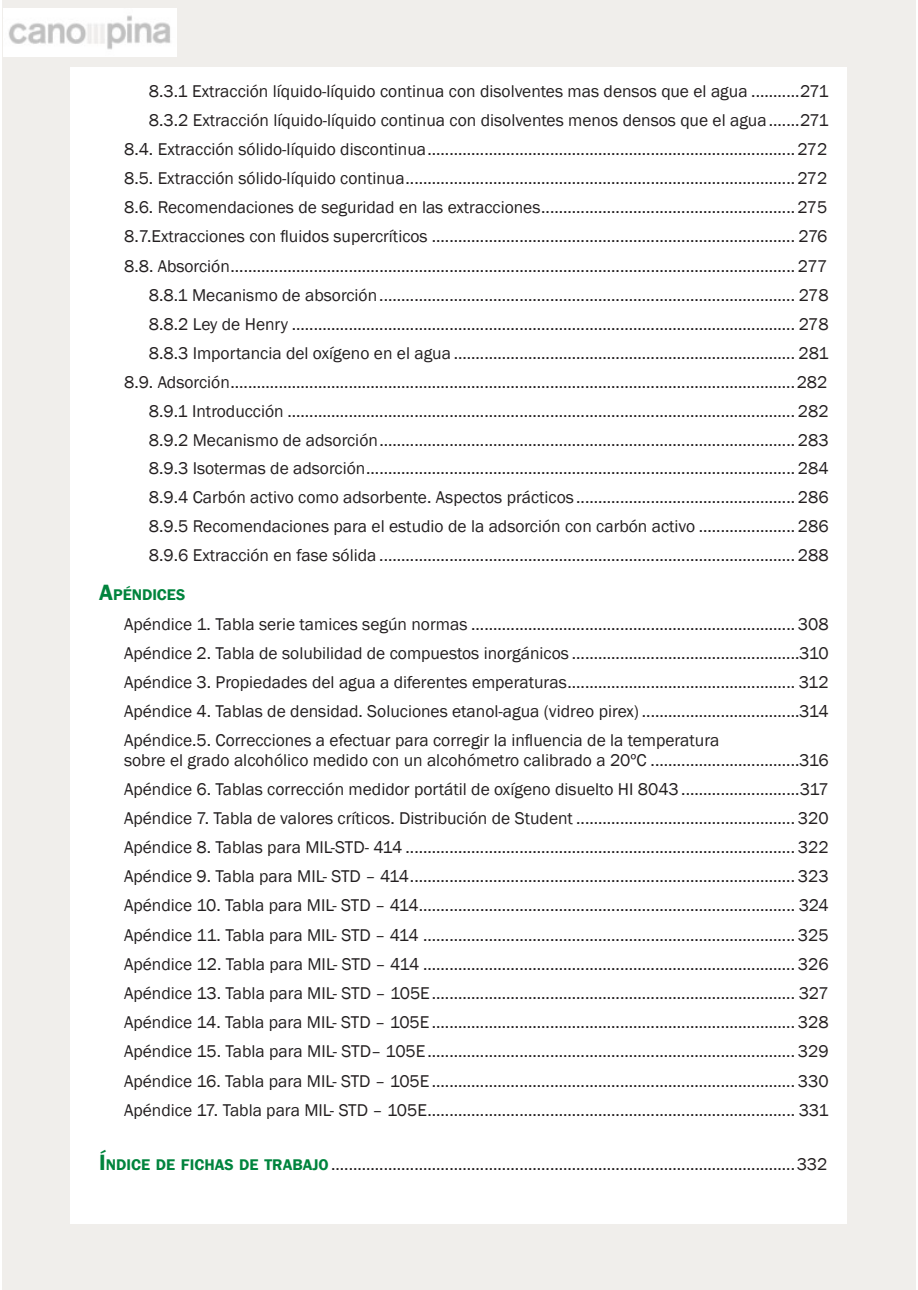
<style>
.page{position:relative;width:918px;height:1290px;background:#fff}
.page>*{position:absolute;margin:0;border:0;box-sizing:border-box;transform-origin:0 0}
.ind2{font:17.5px/19.2px "Franklin Gothic";color:#231f20}
.in1{font:17.5px "Franklin Gothic";color:#231f20}
.Estándar{font:600 15.92px "Franklin Gothic";color:#00843d}
.s1{font-size:22.75px}
.s2{font-weight:600;font-size:22.75px;color:#00843d}
.s3{font-weight:600;font-size:15.92px;color:#00843d}
</style>
<div class="page">
<div style="left:3px;top:0;width:66px;height:1290px;background:#f0eeeb"></div>
<div style="left:847px;top:0;width:68px;height:1290px;background:#f0eeeb"></div>
<div style="left:38px;top:0;width:862px;height:67px;background:#f0eeeb"></div>
<div style="left:16px;top:1224px;width:862px;height:66px;background:#f0eeeb"></div>
<img style="left:3px;top:8px;width:173px;height:48px">
<p class="ind2" style="left:149px;top:82px;width:681px">8.3.1 Extracción líquido-líquido continua con disolventes mas densos que el agua ...........271</p>
<p class="ind2" style="left:149px;top:111px;width:681px">8.3.2 Extracción líquido-líquido continua con disolventes menos densos que el agua.......271</p>
<p class="in1" style="left:124px;top:138px;width:705px">8.4. Extracción sólido-líquido discontinua....................................................................................272</p>
<p class="in1" style="left:124px;top:167px;width:705px">8.5. Extracción sólido-líquido continua.........................................................................................272</p>
<p class="in1" style="left:124px;top:197px;width:705px">8.6. Recomendaciones de seguridad en las extracciones..........................................................275</p>
<p class="in1" style="left:124px;top:226px;width:705px">8.7.Extracciones con fluidos supercríticos ................................................................................... 276</p>
<p class="in1" style="left:124px;top:255px;width:705px">8.8. Absorción................................................................................................................................. 277</p>
<p class="ind2" style="left:149px;top:286px;width:681px">8.8.1 Mecanismo de absorción............................................................................................... 278</p>
<p class="ind2" style="left:149px;top:315px;width:681px">8.8.2 Ley de Henry ................................................................................................................... 278</p>
<p class="ind2" style="left:149px;top:344px;width:681px">8.8.3 Importancia del oxígeno en el agua .............................................................................. 281</p>
<p class="in1" style="left:124px;top:371px;width:705px">8.9. Adsorción.................................................................................................................................282</p>
<p class="ind2" style="left:149px;top:402px;width:681px">8.9.1 Introducción .................................................................................................................... 282</p>
<p class="ind2" style="left:149px;top:431px;width:681px">8.9.2 Mecanismo de adsorción............................................................................................... 283</p>
<p class="ind2" style="left:149px;top:459px;width:681px">8.9.3 Isotermas de adsorción.................................................................................................. 284</p>
<p class="ind2" style="left:149px;top:488px;width:681px">8.9.4 Carbón activo como adsorbente. Aspectos prácticos .................................................. 286</p>
<p class="ind2" style="left:149px;top:517px;width:681px">8.9.5 Recomendaciones para el estudio de la adsorción con carbón activo ...................... 286</p>
<p class="ind2" style="left:149px;top:546px;width:681px">8.9.6 Extracción en fase sólida ............................................................................................... 288</p>
<p class="Estándar" style="left:99px;top:585px;width:88px"><span class="s1">A</span>PÉNDICES</p>
<p class="ind2" style="left:124px;top:614px;width:706px">Apéndice 1. Tabla serie tamices según normas .......................................................................... 308</p>
<p class="ind2" style="left:124px;top:644px;width:706px">Apéndice 2. Tabla de solubilidad de compuestos inorgánicos ....................................................310</p>
<p class="ind2" style="left:124px;top:673px;width:706px">Apéndice 3. Propiedades del agua a diferentes emperaturas.................................................... 312</p>
<p class="ind2" style="left:124px;top:702px;width:706px">Apéndice 4. Tablas de densidad. Soluciones etanol-agua (vidreo pirex) ....................................314</p>
<p class="ind2" style="left:124px;top:731px;width:706px">Apéndice.5. Correcciones a efectuar para corregir la influencia de la temperatura<br>sobre el grado alcohólico medido con un alcohómetro calibrado a 20ºC ..................................316</p>
<p class="ind2" style="left:124px;top:780px;width:706px">Apéndice 6. Tablas corrección medidor portátil de oxígeno disuelto HI 8043...........................317</p>
<p class="ind2" style="left:124px;top:809px;width:706px">Apéndice 7. Tabla de valores críticos. Distribución de Student .................................................. 320</p>
<p class="ind2" style="left:124px;top:838px;width:706px">Apéndice 8. Tablas para MIL-STD- 414 ......................................................................................... 322</p>
<p class="ind2" style="left:124px;top:867px;width:706px">Apéndice 9. Tabla para MIL- STD – 414........................................................................................ 323</p>
<p class="ind2" style="left:124px;top:896px;width:706px">Apéndice 10. Tabla para MIL- STD – 414...................................................................................... 324</p>
<p class="ind2" style="left:124px;top:925px;width:706px">Apéndice 11. Tabla para MIL- STD – 414 ..................................................................................... 325</p>
<p class="ind2" style="left:124px;top:955px;width:706px">Apéndice 12. Tabla para MIL- STD – 414 ..................................................................................... 326</p>
<p class="ind2" style="left:124px;top:984px;width:706px">Apéndice 13. Tabla para MIL- STD – 105E................................................................................... 327</p>
<p class="ind2" style="left:124px;top:1013px;width:706px">Apéndice 14. Tabla para MIL- STD – 105E................................................................................... 328</p>
<p class="ind2" style="left:124px;top:1042px;width:706px">Apéndice 15. Tabla para MIL- STD– 105E.................................................................................... 329</p>
<p class="ind2" style="left:124px;top:1071px;width:706px">Apéndice 16. Tabla para MIL- STD – 105E................................................................................... 330</p>
<p class="ind2" style="left:124px;top:1100px;width:706px">Apéndice 17. Tabla para MIL- STD – 105E.................................................................................... 331</p>
<p class="in1" style="left:99px;top:1153px;width:729px"><span class="s2">Í</span><span class="s3">NDICE DE FICHAS DE TRABAJO</span> ..........................................................................................................332</p>
</div>
